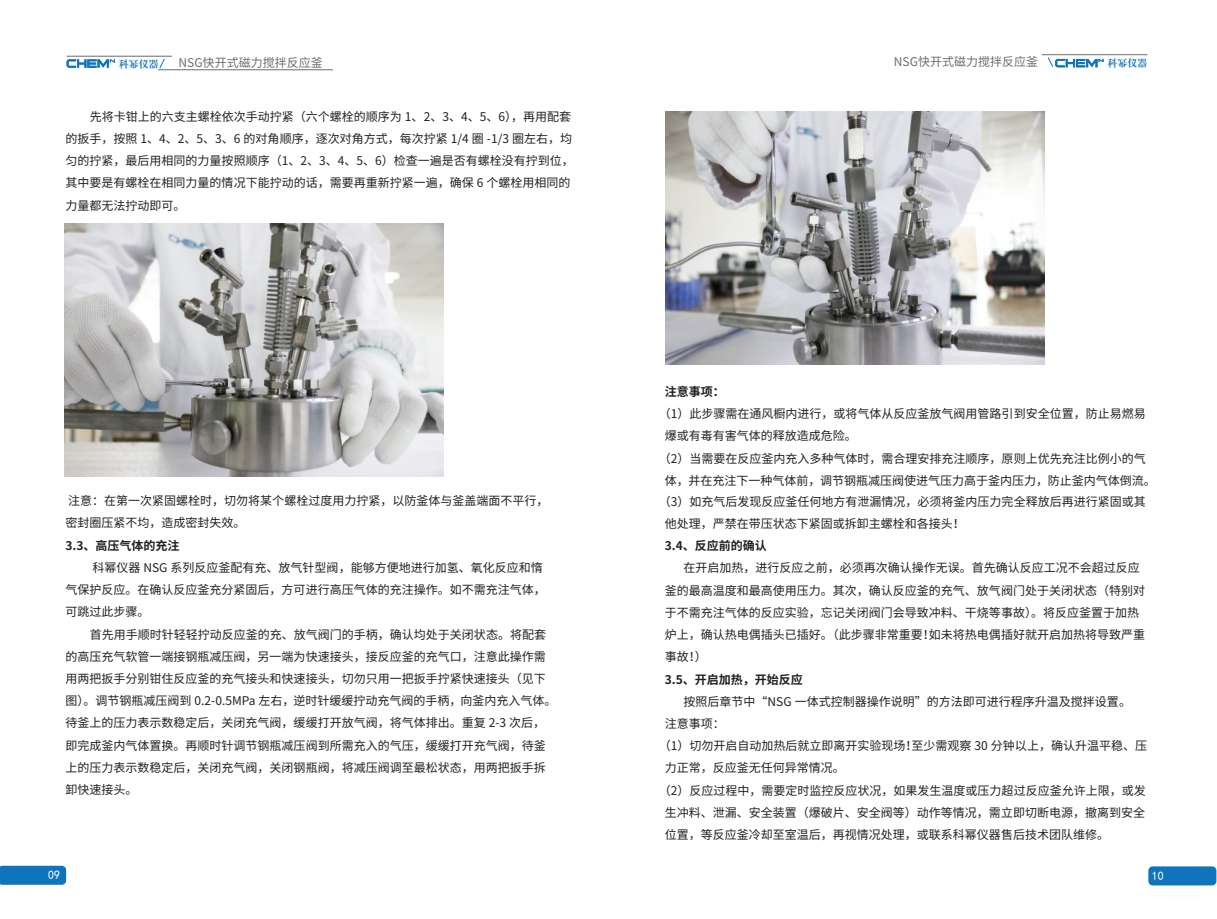
<style>
.page{position:relative;width:1217px;height:919px;background:#fff}
.page>*{position:absolute;margin:0;border:0;box-sizing:border-box;transform-origin:0 0}
.t1{font:12px/22.2px "Source Han Sans CN";color:#231f20}
.t2{font:700 12px "Source Han Sans CN";color:#231f20}
.t3{font:12px "Source Han Sans CN";color:#6c6d70}
.t4{font:12px "Sim Hei";color:#fff}
.t5{font:10.05px "H Ya 4 gj";color:#1074bc}
</style>
<div class="page">
<svg style="left:67px;top:59px;width:48px;height:9px"></svg>
<svg style="left:159px;top:58px;width:6px;height:11px"></svg>
<hr style="left:158px;top:69px;width:175px;height:1px;background:#6c6d70">
<hr style="left:67px;top:56px;width:105px;height:1px;background:#6c6d70">
<svg style="left:1047px;top:57px;width:56px;height:11px"></svg>
<hr style="left:1041px;top:54px;width:106px;height:1px;background:#6c6d70">
<svg style="left:0;top:865px;width:66px;height:19px"></svg>
<div style="left:1147px;top:866px;width:68px;height:19px;background:#1074bc;border-radius:4px"></div>
<img style="left:65px;top:223px;width:378px;height:253px">
<img style="left:665px;top:111px;width:379px;height:253px">
<p class="t5" style="left:119px;top:58px;width:41px">科幂仪器</p>
<p class="t3" style="left:178px;top:56px;width:146px">NSG快开式磁力搅拌反应釜</p>
<p class="t3" style="left:893px;top:55px;width:146px">NSG快开式磁力搅拌反应釜</p>
<p class="t5" style="left:1107px;top:58px;width:41px">科幂仪器</p>
<p class="t1" style="left:65px;top:105px;width:509px;text-indent:24px">先将卡钳上的六支主螺栓依次手动拧紧（六个螺栓的顺序为 1、2、3、4、5、6），再用配套的扳手，按照 1、4、2、5、3、6 的对角顺序，逐次对角方式，每次拧紧 1/4 圈 -1/3 圈左右，均匀的拧紧，最后用相同的力量按照顺序（1、2、3、4、5、6）检查一遍是否有螺栓没有拧到位，其中要是有螺栓在相同力量的情况下能拧动的话，需要再重新拧紧一遍，确保 6 个螺栓用相同的力量都无法拧动即可。</p>
<p class="t1" style="left:65px;top:490px;width:484px">注意：在第一次紧固螺栓时，切勿将某个螺栓过度用力拧紧，以防釜体与釜盖端面不平行，密封圈压紧不均，造成密封失效。</p>
<p class="t2" style="left:65px;top:538px;width:116px">3.3、高压气体的充注</p>
<p class="t1" style="left:65px;top:556px;width:481px;text-indent:27px">科幂仪器 NSG 系列反应釜配有充、放气针型阀，能够方便地进行加氢、氧化反应和惰气保护反应。在确认反应釜充分紧固后，方可进行高压气体的充注操作。如不需充注气体，可跳过此步骤。</p>
<p class="t1" style="left:65px;top:623px;width:492px;text-indent:24px">首先用手顺时针轻轻拧动反应釜的充、放气阀门的手柄，确认均处于关闭状态。将配套的高压充气软管一端接钢瓶减压阀，另一端为快速接头，接反应釜的充气口，注意此操作需用两把扳手分别钳住反应釜的充气接头和快速接头，切勿只用一把扳手拧紧快速接头（见下图）。调节钢瓶减压阀到 0.2-0.5MPa 左右，逆时针缓缓拧动充气阀的手柄，向釜内充入气体。待釜上的压力表示数稳定后，关闭充气阀，缓缓打开放气阀，将气体排出。重复 2-3 次后，即完成釜内气体置换。再顺时针调节钢瓶减压阀到所需充入的气压，缓缓打开充气阀，待釜上的压力表示数稳定后，关闭充气阀，关闭钢瓶阀，将减压阀调至最松状态，用两把扳手拆卸快速接头。</p>
<p class="t2" style="left:664px;top:384px;width:61px">注意事项：</p>
<p class="t1" style="left:658px;top:403px;width:488px">（1）此步骤需在通风橱内进行，或将气体从反应釜放气阀用管路引到安全位置，防止易燃易</p>
<p class="t1" style="left:664px;top:425px;width:193px">爆或有毒有害气体的释放造成危险。</p>
<p class="t1" style="left:658px;top:447px;width:488px">（2）当需要在反应釜内充入多种气体时，需合理安排充注顺序，原则上优先充注比例小的气</p>
<p class="t1" style="left:664px;top:469px;width:492px">体，并在充注下一种气体前，调节钢瓶减压阀使进气压力高于釜内压力，防止釜内气体倒流。</p>
<p class="t1" style="left:664px;top:490px;width:482px;text-indent:-6px">（3）如充气后发现反应釜任何地方有泄漏情况，必须将釜内压力完全释放后再进行紧固或其他处理，严禁在带压状态下紧固或拆卸主螺栓和各接头！</p>
<p class="t2" style="left:664px;top:539px;width:104px">3.4、反应前的确认</p>
<p class="t1" style="left:664px;top:557px;width:481px;text-indent:19px">在开启加热，进行反应之前，必须再次确认操作无误。首先确认反应工况不会超过反应釜的最高温度和最高使用压力。其次，确认反应釜的充气、放气阀门处于关闭状态（特别对于不需充注气体的反应实验，忘记关闭阀门会导致冲料、干烧等事故）。将反应釜置于加热炉上，确认热电偶插头已插好。（此步骤非常重要！如未将热电偶插好就开启加热将导致严重事故！）</p>
<p class="t2" style="left:664px;top:672px;width:140px">3.5、开启加热，开始反应</p>
<p class="t1" style="left:683px;top:690px;width:449px">按照后章节中“NSG 一体式控制器操作说明”的方法即可进行程序升温及搅拌设置。</p>
<p class="t1" style="left:664px;top:712px;width:61px">注意事项：</p>
<p class="t1" style="left:658px;top:734px;width:489px">（1）切勿开启自动加热后就立即离开实验现场！至少需观察 30 分钟以上，确认升温平稳、压</p>
<p class="t1" style="left:664px;top:757px;width:181px">力正常，反应釜无任何异常情况。</p>
<p class="t1" style="left:658px;top:779px;width:488px">（2）反应过程中，需要定时监控反应状况，如果发生温度或压力超过反应釜允许上限，或发</p>
<p class="t1" style="left:664px;top:801px;width:481px">生冲料、泄漏、安全装置（爆破片、安全阀等）动作等情况，需立即切断电源，撤离到安全</p>
<p class="t1" style="left:664px;top:823px;width:445px">位置，等反应釜冷却至室温后，再视情况处理，或联系科幂仪器售后技术团队维修。</p>
<p class="t4" style="left:48px;top:868px;width:13px">09</p>
<p class="t4" style="left:1151px;top:869px;width:13px">10</p>
</div>
